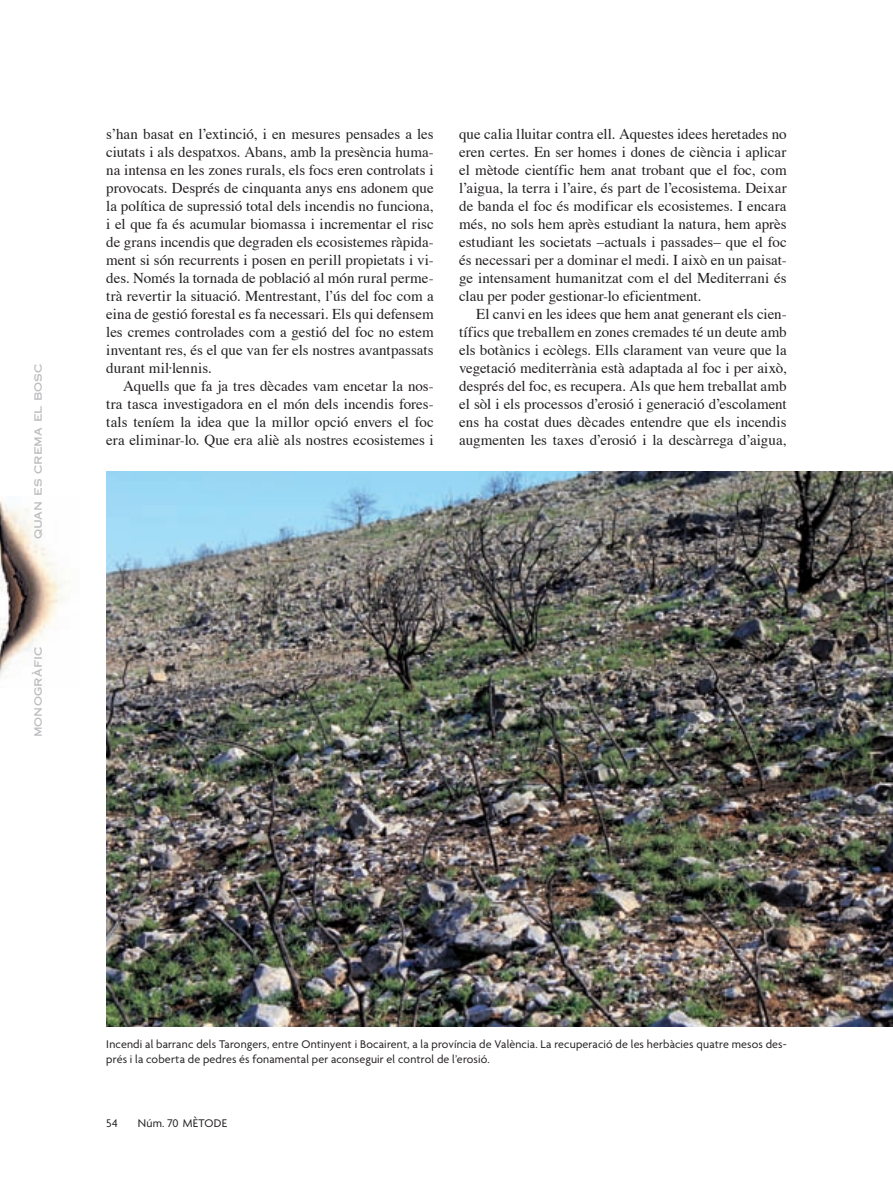
<style>
.page{position:relative;width:893px;height:1191px;background:#fff}
.page>*{position:absolute;margin:0;border:0;box-sizing:border-box;transform-origin:0 0}
.t1{font:15px/18px "Times";color:#231f20;text-align:justify}
.t2{font:12px/14.2px "Agenda";letter-spacing:.015em;color:#231f20}
.t3{font:12px "Copperplate Thirty One AB";letter-spacing:.005em;color:#bcbdc0}
</style>
<div class="page">
<img style="left:0;top:500px;width:67px;height:178px">
<img style="left:106px;top:471px;width:787px;height:555px">
<p class="t3" style="left:31px;top:539px;width:177px;rotate:-90deg">quan es crema el bosc</p>
<p class="t3" style="left:31px;top:737px;width:92px;rotate:-90deg">monogràfic</p>
<p class="t1" style="left:106px;top:126px;width:329px">s’han basat en l’extinció, i en mesures pensades a les ciutats i als despatxos. Abans, amb la presència huma&shy;na intensa en les zones rurals, els focs eren controlats i provocats. Després de cinquanta anys ens adonem que la política de supressió total dels incendis no funciona, i el que fa és acumular biomassa i incrementar el risc de grans incendis que degraden els ecosistemes ràpida&shy;ment si són recurrents i posen en perill propietats i vi&shy;des. Només la tornada de població al món rural perme&shy;trà revertir la situació. Mentrestant, l’ús del foc com a eina de gestió forestal es fa necessari. Els qui defensem les cremes controlades com a gestió del foc no estem inventant res, és el que van fer els nostres avantpassats durant mil·lennis.</p>
<p class="t1" style="left:106px;top:378px;width:329px;text-indent:17px">Aquells que fa ja tres dècades vam encetar la nos&shy;tra tasca investigadora en el món dels incendis fores&shy;tals teníem la idea que la millor opció envers el foc era eliminar-lo. Que era aliè als nostres ecosistemes i</p>
<p class="t1" style="left:459px;top:126px;width:329px">que calia lluitar contra ell. Aquestes idees heretades no eren certes. En ser homes i dones de ciència i aplicar el mètode científic hem anat trobant que el foc, com l’aigua, la terra i l’aire, és part de l’ecosistema. Deixar de banda el foc és modificar els ecosistemes. I encara més, no sols hem après estudiant la natura, hem après estudiant les societats –actuals i passades– que el foc és necessari per a dominar el medi. I això en un paisat&shy;ge intensament humanitzat com el del Mediterrani és clau per poder gestionar-lo eficientment.</p>
<p class="t1" style="left:459px;top:306px;width:329px;text-indent:17px">El canvi en les idees que hem anat generant els cien&shy;tífics que treballem en zones cremades té un deute amb els botànics i ecòlegs. Ells clarament van veure que la vegetació mediterrània està adaptada al foc i per això, després del foc, es recupera. Als que hem treballat amb el sòl i els processos d’erosió i generació d’escolament ens ha costat dues dècades entendre que els incendis augmenten les taxes d’erosió i la descàrrega d’aigua,</p>
<p class="t2" style="left:106px;top:1038px;width:682px">Incendi al barranc dels Tarongers, entre Ontinyent i Bocairent, a la província de València. La recuperació de les herbàcies quatre mesos des&shy;prés i la coberta de pedres és fonamental per aconseguir el control de l’erosió.</p>
<p class="t2" style="left:106px;top:1116px;width:13px">54</p>
<p class="t2" style="left:138px;top:1116px;width:91px">Núm. 70 MÈTODE</p>
</div>
